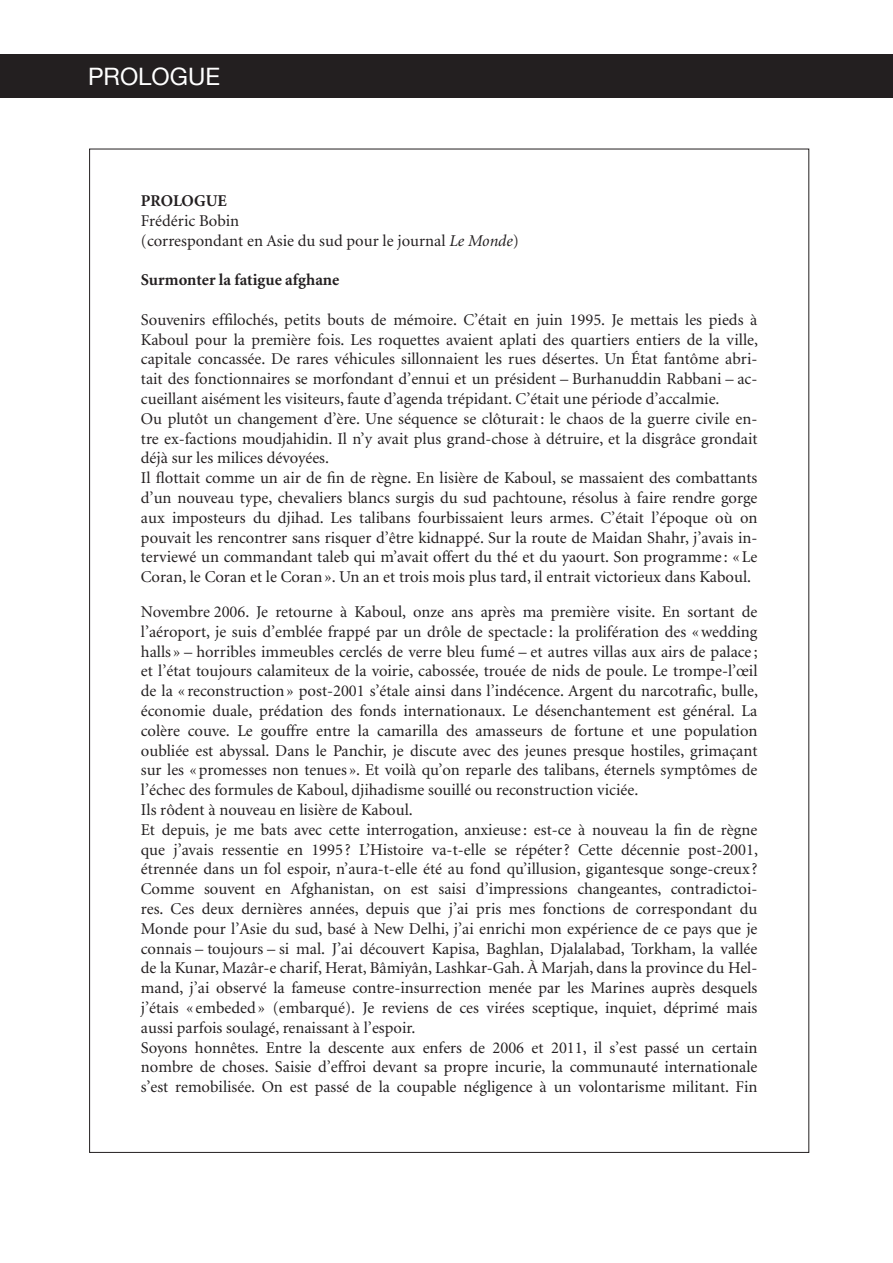
<style>
.page{position:relative;width:893px;height:1263px;background:#fff}
.page>*{position:absolute;margin:0;border:0;box-sizing:border-box;transform-origin:0 0}
.t1{font:24px "Helvetica Neue";color:#fff}
.t2{font:16.5px/19.8px "Minion";color:#231f20;text-align:justify}
.t3{font:700 16.5px "Minion";color:#231f20}
.s1{font-style:italic}
</style>
<div class="page">
<div style="left:0;top:54px;width:893px;height:44px;background:#231f20"></div>
<p class="t1" style="left:88px;top:62px;width:134px">PROLOGUE</p>
<p class="t3" style="left:141px;top:192px;width:87px">Prologue</p>
<p class="t2" style="left:141px;top:211px;width:100px">Frédéric Bobin</p>
<p class="t2" style="left:141px;top:231px;width:380px">(correspondant en Asie du sud pour le journal <span class="s1">Le Monde</span>)</p>
<p class="t3" style="left:141px;top:271px;width:200px">Surmonter la fatigue afghane</p>
<p class="t2" style="left:141px;top:310px;width:619px">Souvenirs effilochés, petits bouts de mémoire. C’était en juin 1995. Je mettais les pieds à Kaboul pour la première fois. Les roquettes avaient aplati des quartiers entiers de la ville, capitale concassée. De rares véhicules sillonnaient les rues désertes. Un État fantôme abri&shy;tait des fonctionnaires se morfondant d’ennui et un président – Burhanuddin Rabbani – ac&shy;cueillant aisément les visiteurs, faute d’agenda trépidant. C’était une période d’accalmie.</p>
<p class="t2" style="left:141px;top:409px;width:618px">Ou plutôt un changement d’ère. Une séquence se clôturait: le chaos de la guerre civile en&shy;tre ex-factions moudjahidin. Il n’y avait plus grand-chose à détruire, et la disgrâce grondait déjà sur les milices dévoyées.</p>
<p class="t2" style="left:141px;top:469px;width:618px">Il flottait comme un air de fin de règne. En lisière de Kaboul, se massaient des combattants d’un nouveau type, chevaliers blancs surgis du sud pachtoune, résolus à faire rendre gorge aux imposteurs du djihad. Les talibans fourbissaient leurs armes. C’était l’époque où on pouvait les rencontrer sans risquer d’être kidnappé. Sur la route de Maidan Shahr, j’avais in&shy;terviewé un commandant taleb qui m’avait offert du thé et du yaourt. Son programme : « Le Coran, le Coran et le Coran». Un an et trois mois plus tard, il entrait victorieux dans Kaboul.</p>
<p class="t2" style="left:141px;top:602px;width:619px">Novembre 2006. Je retourne à Kaboul, onze ans après ma première visite. En sortant de l’aéroport, je suis d’emblée frappé par un drôle de spectacle : la prolifération des «wedding halls » – horribles immeubles cerclés de verre bleu fumé – et autres villas aux airs de palace ; et l’état toujours calamiteux de la voirie, cabossée, trouée de nids de poule. Le trompe-l’œil de la « reconstruction» post-2001 s’étale ainsi dans l’indécence. Argent du narcotrafic, bulle, économie duale, prédation des fonds internationaux. Le désenchantement est général. La colère couve. Le gouffre entre la camarilla des amasseurs de fortune et une population oubliée est abyssal. Dans le Panchir, je discute avec des jeunes presque hostiles, grimaçant sur les «promesses non tenues ». Et voilà qu’on reparle des talibans, éternels symptômes de l’échec des formules de Kaboul, djihadisme souillé ou reconstruction viciée.</p>
<p class="t2" style="left:141px;top:800px;width:273px">Ils rôdent à nouveau en lisière de Kaboul.</p>
<p class="t2" style="left:141px;top:820px;width:619px">Et depuis, je me bats avec cette interrogation, anxieuse : est-ce à nouveau la fin de règne que j’avais ressentie en 1995 ? L’Histoire va-t-elle se répéter? Cette décennie post-2001, étrennée dans un fol espoir, n’aura-t-elle été au fond qu’illusion, gigantesque songe-creux ?<br>Comme souvent en Afghanistan, on est saisi d’impressions changeantes, contradictoi&shy;res. Ces deux dernières années, depuis que j’ai pris mes fonctions de correspondant du Monde pour l’Asie du sud, basé à New Delhi, j’ai enrichi mon expérience de ce pays que je connais – toujours – si mal. J’ai découvert Kapisa, Baghlan, Djalalabad, Torkham, la vallée de la Kunar, Mazâr-e charif, Herat, Bâmiyân, Lashkar-Gah. À Marjah, dans la province du Hel&shy;mand, j’ai observé la fameuse contre-insurrection menée par les Marines auprès desquels j’étais « embeded» (embarqué). Je reviens de ces virées sceptique, inquiet, déprimé mais aussi parfois soulagé, renaissant à l’espoir.</p>
<p class="t2" style="left:141px;top:1038px;width:618px">Soyons honnêtes. Entre la descente aux enfers de 2006 et 2011, il s’est passé un certain nombre de choses. Saisie d’effroi devant sa propre incurie, la communauté internationale s’est remobilisée. On est passé de la coupable négligence à un volontarisme militant. Fin</p>
</div>
